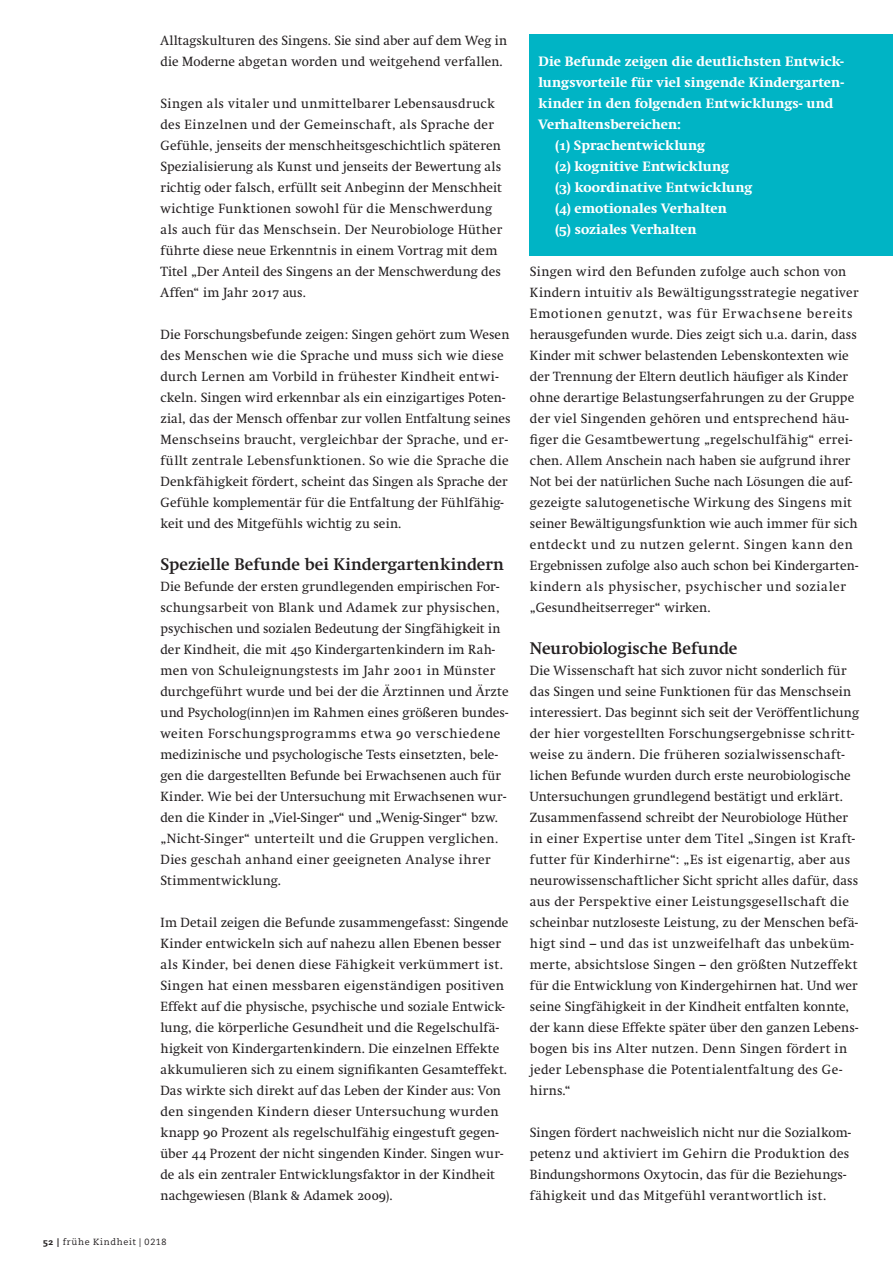
<style>
.page{position:relative;width:893px;height:1263px;background:#fff}
.page>*{position:absolute;margin:0;border:0;box-sizing:border-box;transform-origin:0 0}
.t1{font:700 16.5px "Nu Swift";color:#231f20}
.t2{font:13.2px/21px "Nu Swift";letter-spacing:.02em;color:#231f20}
.t3{font:800 13.2px "Nu Swift";letter-spacing:.01em;color:#fff}
.t4{font:9px "Caecilia";letter-spacing:.075em;color:#231f20}
.s1{font-family:"Caecilia Heavy Os F"}
</style>
<div class="page">
<div style="left:530px;top:34px;width:363px;height:221px;background:#00b4c5"></div>
<p class="t2" style="left:161px;top:30px;width:348px">Alltagskulturen des Singens. Sie sind aber auf dem Weg in die Moderne abgetan worden und weitgehend verfallen.</p>
<p class="t2" style="left:161px;top:93px;width:343px">Singen als vitaler und unmittelbarer Lebensausdruck des Einzelnen und der Gemeinschaft, als Sprache der Gefühle, jenseits der menschheitsgeschichtlich späteren Spezialisierung als Kunst und jenseits der Bewertung als richtig oder falsch, erfüllt seit Anbeginn der Menschheit wichtige Funktionen sowohl für die Menschwerdung als auch für das Menschsein. Der Neurobiologe Hüther führte diese neue Erkenntnis in einem Vortrag mit dem Titel „Der Anteil des Singens an der Menschwerdung des Affen“ im Jahr 2017 aus.</p>
<p class="t2" style="left:161px;top:324px;width:351px">Die Forschungsbefunde zeigen: Singen gehört zum Wesen des Menschen wie die Sprache und muss sich wie diese durch Lernen am Vorbild in frühester Kindheit entwi&shy;ckeln. Singen wird erkennbar als ein einzigartiges Poten&shy;zial, das der Mensch offenbar zur vollen Entfaltung seines Menschseins braucht, vergleichbar der Sprache, und er&shy;füllt zentrale Lebensfunktionen. So wie die Sprache die Denkfähigkeit fördert, scheint das Singen als Sprache der Gefühle komplementär für die Entfaltung der Fühlfähig&shy;keit und des Mitgefühls wichtig zu sein.</p>
<p class="t1" style="left:161px;top:554px;width:345px">Spezielle Befunde bei Kindergartenkindern</p>
<p class="t2" style="left:161px;top:576px;width:350px">Die Befunde der ersten grundlegenden empirischen For&shy;schungsarbeit von Blank und Adamek zur physischen, psychischen und sozialen Bedeutung der Singfähigkeit in der Kindheit, die mit 450 Kindergartenkindern im Rah&shy;men von Schuleignungstests im Jahr 2001 in Münster durchgeführt wurde und bei der die Ärztinnen und Ärzte und Psycholog(inn)en im Rahmen eines größeren bundes&shy;weiten Forschungsprogramms etwa 90 verschiedene medizinische und psychologische Tests einsetzten, bele&shy;gen die dargestellten Befunde bei Erwachsenen auch für Kinder. Wie bei der Untersuchung mit Erwachsenen wur&shy;den die Kinder in „Viel-Singer“ und „Wenig-Singer“ bzw. „Nicht-Singer“ unterteilt und die Gruppen verglichen.<br>Dies geschah anhand einer geeigneten Analyse ihrer Stimmentwicklung.</p>
<p class="t2" style="left:161px;top:912px;width:350px">Im Detail zeigen die Befunde zusammengefasst: Singende Kinder entwickeln sich auf nahezu allen Ebenen besser als Kinder, bei denen diese Fähigkeit verkümmert ist.<br>Singen hat einen messbaren eigenständigen positiven Effekt auf die physische, psychische und soziale Entwick&shy;lung, die körperliche Gesundheit und die Regelschulfä&shy;higkeit von Kindergartenkindern. Die einzelnen Effekte akkumulieren sich zu einem signifikanten Gesamteffekt.<br>Das wirkte sich direkt auf das Leben der Kinder aus: Von den singenden Kindern dieser Untersuchung wurden knapp 90 Prozent als regelschulfähig eingestuft gegen&shy;über 44 Prozent der nicht singenden Kinder. Singen wur&shy;de als ein zentraler Entwicklungsfaktor in der Kindheit nachgewiesen (Blank &amp; Adamek 2009).</p>
<p class="t4" style="left:43px;top:1236px;width:125px"><span class="s1">52 |</span> frühe Kindheit | 0218</p>
<p class="t3" style="left:538px;top:53px;width:307px">Die Befunde zeigen die deutlichsten Entwick-</p>
<p class="t3" style="left:538px;top:74px;width:307px">lungsvorteile für viel singende Kindergarten-</p>
<p class="t3" style="left:538px;top:95px;width:297px">kinder in den folgenden Entwicklungs- und</p>
<p class="t3" style="left:538px;top:116px;width:144px">Verhaltensbereichen:</p>
<p class="t3" style="left:555px;top:137px;width:151px">(1) Sprachentwicklung</p>
<p class="t3" style="left:555px;top:158px;width:175px">(2) kognitive Entwicklung</p>
<p class="t3" style="left:555px;top:179px;width:198px">(3) koordinative Entwicklung</p>
<p class="t3" style="left:555px;top:200px;width:173px">(4) emotionales Verhalten</p>
<p class="t3" style="left:555px;top:221px;width:143px">(5) soziales Verhalten</p>
<p class="t2" style="left:530px;top:261px;width:330px">Singen wird den Befunden zufolge auch schon von Kindern intuitiv als Bewältigungsstrategie negativer Emotionen genutzt, was für Erwachsene bereits herausgefunden wurde. Dies zeigt sich u.a. darin, dass Kinder mit schwer belastenden Lebenskontexten wie der Trennung der Eltern deutlich häufiger als Kinder ohne derartige Belastungserfahrungen zu der Gruppe der viel Singenden gehören und entsprechend häu&shy;figer die Gesamtbewertung „regelschulfähig“ errei&shy;chen. Allem Anschein nach haben sie aufgrund ihrer Not bei der natürlichen Suche nach Lösungen die auf&shy;gezeigte salutogenetische Wirkung des Singens mit seiner Bewältigungsfunktion wie auch immer für sich entdeckt und zu nutzen gelernt. Singen kann den Ergebnissen zufolge also auch schon bei Kindergarten&shy;kindern als physischer, psychischer und sozialer „Gesundheitserreger“ wirken.</p>
<p class="t1" style="left:530px;top:638px;width:209px">Neurobiologische Befunde</p>
<p class="t2" style="left:530px;top:660px;width:331px">Die Wissenschaft hat sich zuvor nicht sonderlich für das Singen und seine Funktionen für das Menschsein interessiert. Das beginnt sich seit der Veröffentlichung der hier vorgestellten Forschungsergebnisse schritt&shy;weise zu ändern. Die früheren sozialwissenschaft&shy;lichen Befunde wurden durch erste neurobiologische Untersuchungen grundlegend bestätigt und erklärt.<br>Zusammenfassend schreibt der Neurobiologe Hüther in einer Expertise unter dem Titel „Singen ist Kraft&shy;futter für Kinderhirne“: „Es ist eigenartig, aber aus neurowissenschaftlicher Sicht spricht alles dafür, dass aus der Perspektive einer Leistungsgesellschaft die scheinbar nutzloseste Leistung, zu der Menschen befä&shy;higt sind – und das ist unzweifelhaft das unbeküm&shy;merte, absichtslose Singen – den größten Nutzeffekt für die Entwicklung von Kindergehirnen hat. Und wer seine Singfähigkeit in der Kindheit entfalten konnte, der kann diese Effekte später über den ganzen Lebens&shy;bogen bis ins Alter nutzen. Denn Singen fördert in jeder Lebensphase die Potentialentfaltung des Ge&shy;hirns.“</p>
<p class="t2" style="left:530px;top:1122px;width:323px">Singen fördert nachweislich nicht nur die Sozialkom&shy;petenz und aktiviert im Gehirn die Produktion des Bindungshormons Oxytocin, das für die Beziehungs&shy;fähigkeit und das Mitgefühl verantwortlich ist.</p>
</div>
